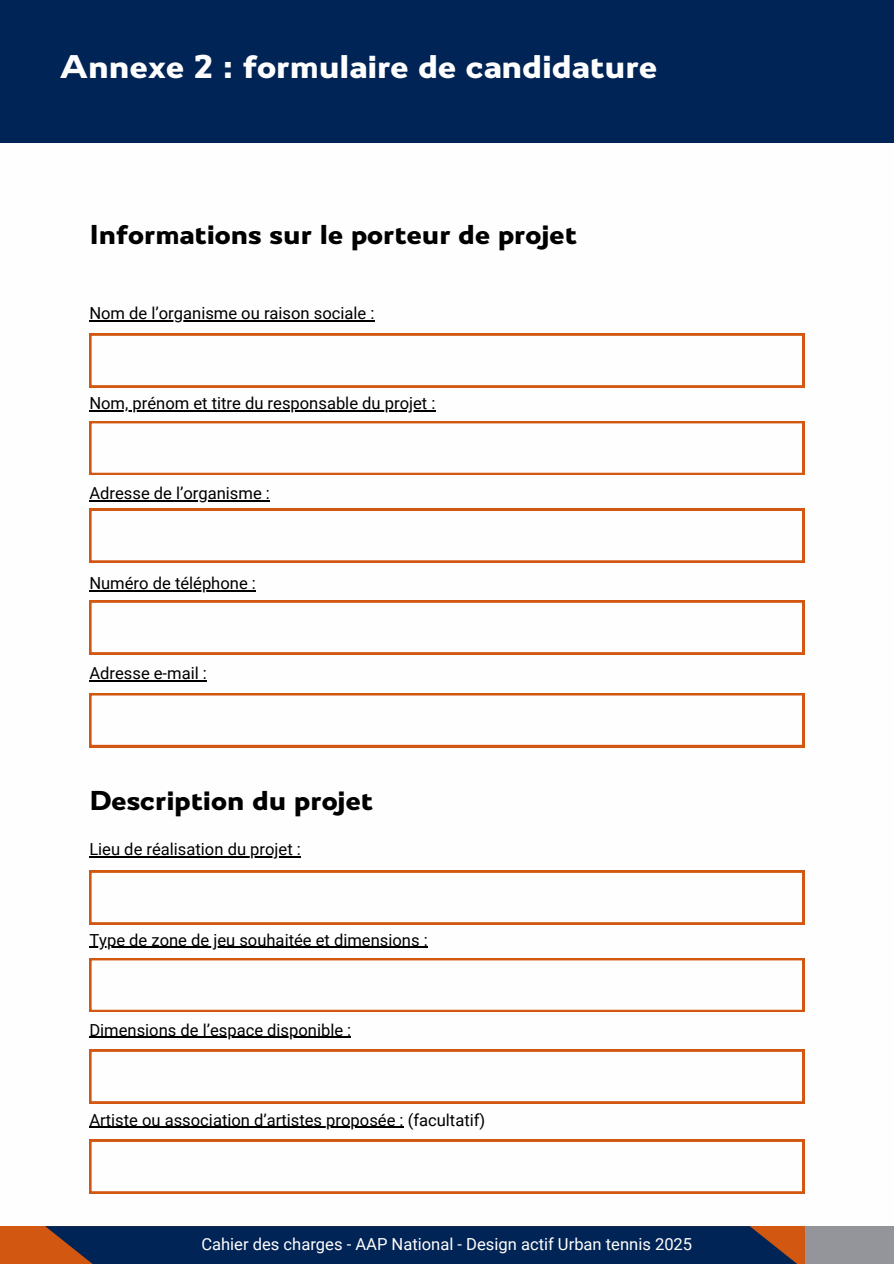
<style>
.page{position:relative;width:894px;height:1264px;background:#fff}
.page>*{position:absolute;margin:0;border:0;box-sizing:border-box;transform-origin:0 0}
.t1{font:36px "FF Tennis V";color:#fffefe}
.t2{font:30px "FF Tennis V";color:#000}
.t3{font:16.5px "Roboto";color:#000}
.t4{font:16.5px "Roboto";color:#fffefe}
</style>
<div class="page">
<div style="left:0;top:0;width:893px;height:142px;background:#002456"></div>
<hr style="left:89px;top:320px;width:285px;height:1px;background:#000">
<hr style="left:89px;top:410px;width:346px;height:1px;background:#000">
<hr style="left:89px;top:500px;width:181px;height:1px;background:#000">
<hr style="left:89px;top:590px;width:167px;height:1px;background:#000">
<hr style="left:89px;top:680px;width:118px;height:1px;background:#000">
<hr style="left:89px;top:856px;width:212px;height:1px;background:#000">
<hr style="left:89px;top:946px;width:338px;height:1px;background:#000">
<hr style="left:89px;top:1036px;width:262px;height:1px;background:#000">
<hr style="left:89px;top:1126px;width:314px;height:1px;background:#000">
<div style="left:740px;top:1226px;width:153px;height:37px;background:#94959a"></div>
<div style="left:0;top:1226px;width:804px;height:37px;background:#d25711"></div>
<svg style="left:45px;top:1226px;width:760px;height:37px;background:#0f2750"></svg>
<svg style="left:89px;top:333px;width:715px;height:54px"></svg>
<svg style="left:89px;top:421px;width:715px;height:54px"></svg>
<svg style="left:89px;top:508px;width:715px;height:54px"></svg>
<svg style="left:89px;top:600px;width:715px;height:54px"></svg>
<svg style="left:89px;top:693px;width:715px;height:54px"></svg>
<svg style="left:89px;top:870px;width:715px;height:54px"></svg>
<svg style="left:89px;top:958px;width:715px;height:53px"></svg>
<svg style="left:89px;top:1049px;width:715px;height:54px"></svg>
<svg style="left:89px;top:1139px;width:715px;height:54px"></svg>
<h1 class="t1" style="left:60px;top:54px;width:598px">Annexe 2 : formulaire de candidature</h1>
<h2 class="t2" style="left:89px;top:225px;width:489px">Informations sur le porteur de projet</h2>
<p class="t3" style="left:89px;top:303px;width:286px">Nom de l’organisme ou raison sociale :</p>
<p class="t3" style="left:89px;top:393px;width:347px">Nom, prénom et titre du responsable du projet :</p>
<p class="t3" style="left:89px;top:483px;width:182px">Adresse de l’organisme :</p>
<p class="t3" style="left:89px;top:573px;width:168px">Numéro de téléphone :</p>
<p class="t3" style="left:89px;top:663px;width:119px">Adresse e-mail :</p>
<h2 class="t2" style="left:89px;top:791px;width:285px">Description du projet</h2>
<p class="t3" style="left:89px;top:840px;width:213px">Lieu de réalisation du projet :</p>
<p class="t3" style="left:89px;top:930px;width:340px">Type de zone de jeu souhaitée et dimensions :</p>
<p class="t3" style="left:89px;top:1020px;width:263px">Dimensions de l’espace disponible :</p>
<p class="t3" style="left:89px;top:1110px;width:397px">Artiste ou association d’artistes proposée : (facultatif)</p>
<p class="t4" style="left:201px;top:1234px;width:492px">Cahier des charges - AAP National - Design actif Urban tennis 2025</p>
</div>
